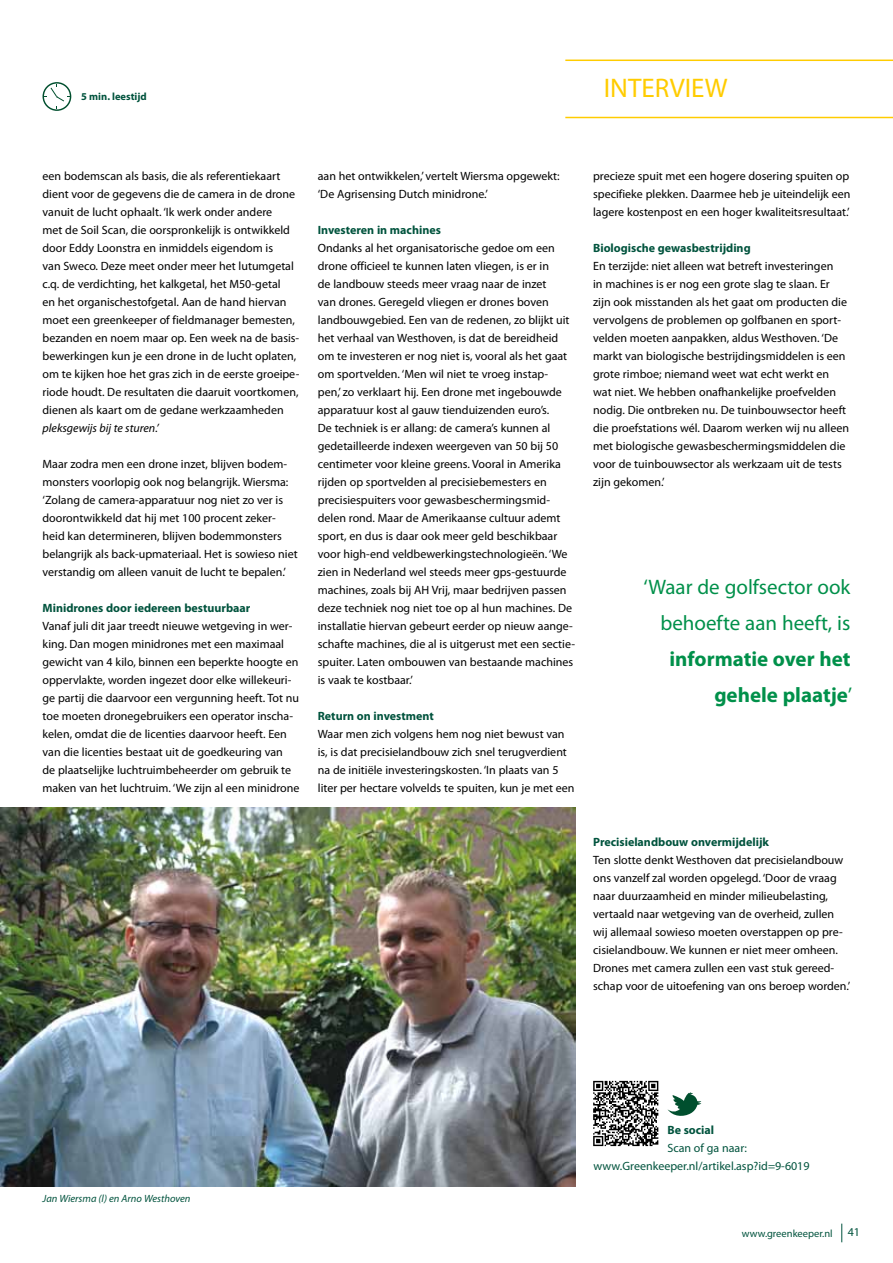
<style>
.page{position:relative;width:893px;height:1263px;background:#fff}
.page>*{position:absolute;margin:0;border:0;box-sizing:border-box;transform-origin:0 0}
.t1{font:27px "Myriad Pro";color:#fc0}
.t2{font:21px/36px "Myriad Pro";color:#00904a;text-align:right}
.t3{font:700 21px/36px "Myriad Pro";color:#00904a;text-align:right}
.t4{font:12px/18px "Myriad Pro";color:#000}
.t5{font:700 12px "Myriad Pro";color:#00533d}
.t6{font:12px/18px "Myriad Pro";color:#00533d}
.t7{font:italic 12px "Myriad Pro";color:#000}
.t8{font:italic 10.5px "Myriad Pro";color:#00533d}
.t9{font:10.5px "Myriad Pro";color:#00533d}
.t10{font:700 10.5px "Myriad Pro";color:#00533d}
.s1{font-weight:400}
</style>
<div class="page">
<svg style="left:841px;top:1223px;width:1px;height:19px"></svg>
<hr style="left:565px;top:117px;width:328px;height:1px;background:#fc0">
<hr style="left:565px;top:60px;width:328px;height:1px;background:#fc0">
<img style="left:0;top:808px;width:575px;height:378px">
<svg style="left:43px;top:82px;width:28px;height:29px"></svg>
<svg style="left:593px;top:1081px;width:65px;height:65px"></svg>
<svg style="left:667px;top:1092px;width:34px;height:24px"></svg>
<p class="t10" style="left:81px;top:90px;width:67px">5 min. leestijd</p>
<h1 class="t1" style="left:604px;top:71px;width:125px">INTERVIEW</h1>
<p class="t4" style="left:43px;top:167px;width:258px">een bodemscan als basis, die als referentiekaart dient voor de gegevens die de camera in de drone vanuit de lucht ophaalt. ‘Ik werk onder andere<br>met de Soil Scan, die oorspronkelijk is ontwikkeld door Eddy Loonstra en inmiddels eigendom is<br>van Sweco. Deze meet onder meer het lutumgetal c.q. de verdichting, het kalkgetal, het M50-getal<br>en het organischestofgetal. Aan de hand hiervan moet een greenkeeper of fieldmanager bemesten, bezanden en noem maar op. Een week na de basis&shy;bewerkingen kun je een drone in de lucht oplaten, om te kijken hoe het gras zich in de eerste groeipe&shy;riode houdt. De resultaten die daaruit voortkomen, dienen als kaart om de gedane werkzaamheden</p>
<p class="t7" style="left:43px;top:421px;width:118px">pleksgewijs bij te sturen.’</p>
<p class="t4" style="left:43px;top:455px;width:257px">Maar zodra men een drone inzet, blijven bodem&shy;monsters voorlopig ook nog belangrijk. Wiersma: ‘Zolang de camera-apparatuur nog niet zo ver is doorontwikkeld dat hij met 100 procent zeker&shy;heid kan determineren, blijven bodemmonsters belangrijk als back-upmateriaal. Het is sowieso niet verstandig om alleen vanuit de lucht te bepalen.’</p>
<p class="t5" style="left:43px;top:600px;width:209px">Minidrones door iedereen bestuurbaar</p>
<p class="t4" style="left:43px;top:617px;width:259px">Vanaf juli dit jaar treedt nieuwe wetgeving in wer&shy;king. Dan mogen minidrones met een maximaal gewicht van 4 kilo, binnen een beperkte hoogte en oppervlakte, worden ingezet door elke willekeuri&shy;ge partij die daarvoor een vergunning heeft. Tot nu toe moeten dronegebruikers een operator inscha&shy;kelen, omdat die de licenties daarvoor heeft. Een van die licenties bestaat uit de goedkeuring van<br>de plaatselijke luchtruimbeheerder om gebruik te maken van het luchtruim. ‘We zijn al een minidrone</p>
<p class="t4" style="left:318px;top:167px;width:243px">aan het ontwikkelen,’ vertelt Wiersma opgewekt: ‘De Agrisensing Dutch minidrone.’</p>
<p class="t5" style="left:318px;top:222px;width:125px">Investeren in machines</p>
<p class="t4" style="left:318px;top:239px;width:259px">Ondanks al het organisatorische gedoe om een drone officieel te kunnen laten vliegen, is er in<br>de landbouw steeds meer vraag naar de inzet<br>van drones. Geregeld vliegen er drones boven landbouwgebied. Een van de redenen, zo blijkt uit het verhaal van Westhoven, is dat de bereidheid om te investeren er nog niet is, vooral als het gaat om sportvelden. ‘Men wil niet te vroeg instap-<br>pen,’ zo verklaart hij. Een drone met ingebouwde apparatuur kost al gauw tienduizenden euro’s.<br>De techniek is er allang: de camera’s kunnen al gedetailleerde indexen weergeven van 50 bij 50 centimeter voor kleine greens. Vooral in Amerika rijden op sportvelden al precisiebemesters en precisiespuiters voor gewasbeschermingsmid&shy;delen rond. Maar de Amerikaanse cultuur ademt sport, en dus is daar ook meer geld beschikbaar voor high-end veldbewerkingstechnologieën. ‘We zien in Nederland wel steeds meer gps-gestuurde machines, zoals bij AH Vrij, maar bedrijven passen deze techniek nog niet toe op al hun machines. De installatie hiervan gebeurt eerder op nieuw aange&shy;schafte machines, die al is uitgerust met een sectie&shy;spuiter. Laten ombouwen van bestaande machines is vaak te kostbaar.’</p>
<p class="t5" style="left:318px;top:708px;width:117px">Return on investment</p>
<p class="t4" style="left:318px;top:725px;width:258px">Waar men zich volgens hem nog niet bewust van is, is dat precisielandbouw zich snel terugverdient na de initiële investeringskosten. ‘In plaats van 5 liter per hectare volvelds te spuiten, kun je met een</p>
<p class="t4" style="left:593px;top:167px;width:259px;text-align:justify">precieze spuit met een hogere dosering spuiten op specifieke plekken. Daarmee heb je uiteindelijk een lagere kostenpost en een hoger kwaliteitsresultaat.’</p>
<p class="t5" style="left:593px;top:240px;width:159px">Biologische gewasbestrijding</p>
<p class="t4" style="left:593px;top:257px;width:257px">En terzijde: niet alleen wat betreft investeringen<br>in machines is er nog een grote slag te slaan. Er zijn ook misstanden als het gaat om producten die vervolgens de problemen op golfbanen en sport&shy;velden moeten aanpakken, aldus Westhoven. ‘De markt van biologische bestrijdingsmiddelen is een grote rimboe; niemand weet wat echt werkt en wat niet. We hebben onafhankelijke proefvelden nodig. Die ontbreken nu. De tuinbouwsector heeft die proefstations wél. Daarom werken wij nu alleen met biologische gewasbeschermingsmiddelen die voor de tuinbouwsector als werkzaam uit de tests zijn gekomen.’</p>
<h2 class="t2" style="left:643px;top:569px;width:208px">‘Waar de golfsector ook behoefte aan heeft, is</h2>
<h2 class="t3" style="left:670px;top:640px;width:184px">informatie over het gehele plaatje<span class="s1">’</span></h2>
<p class="t5" style="left:593px;top:834px;width:177px">Precisielandbouw onvermijdelijk</p>
<p class="t4" style="left:593px;top:851px;width:259px">Ten slotte denkt Westhoven dat precisielandbouw ons vanzelf zal worden opgelegd. ‘Door de vraag naar duurzaamheid en minder milieubelasting, vertaald naar wetgeving van de overheid, zullen wij allemaal sowieso moeten overstappen op pre&shy;cisielandbouw. We kunnen er niet meer omheen.<br>Drones met camera zullen een vast stuk gereed&shy;schap voor de uitoefening van ons beroep worden.’</p>
<p class="t8" style="left:43px;top:1192px;width:150px">Jan Wiersma (l) en Arno Westhoven</p>
<p class="t5" style="left:667px;top:1122px;width:48px">Be social</p>
<p class="t6" style="left:594px;top:1139px;width:217px;text-indent:74px">Scan of ga naar: www.Greenkeeper.nl/artikel.asp?id=9-6019</p>
<p class="t9" style="left:742px;top:1227px;width:92px">www.greenkeeper.nl</p>
<p class="t6" style="left:848px;top:1222px;width:14px">41</p>
</div>
